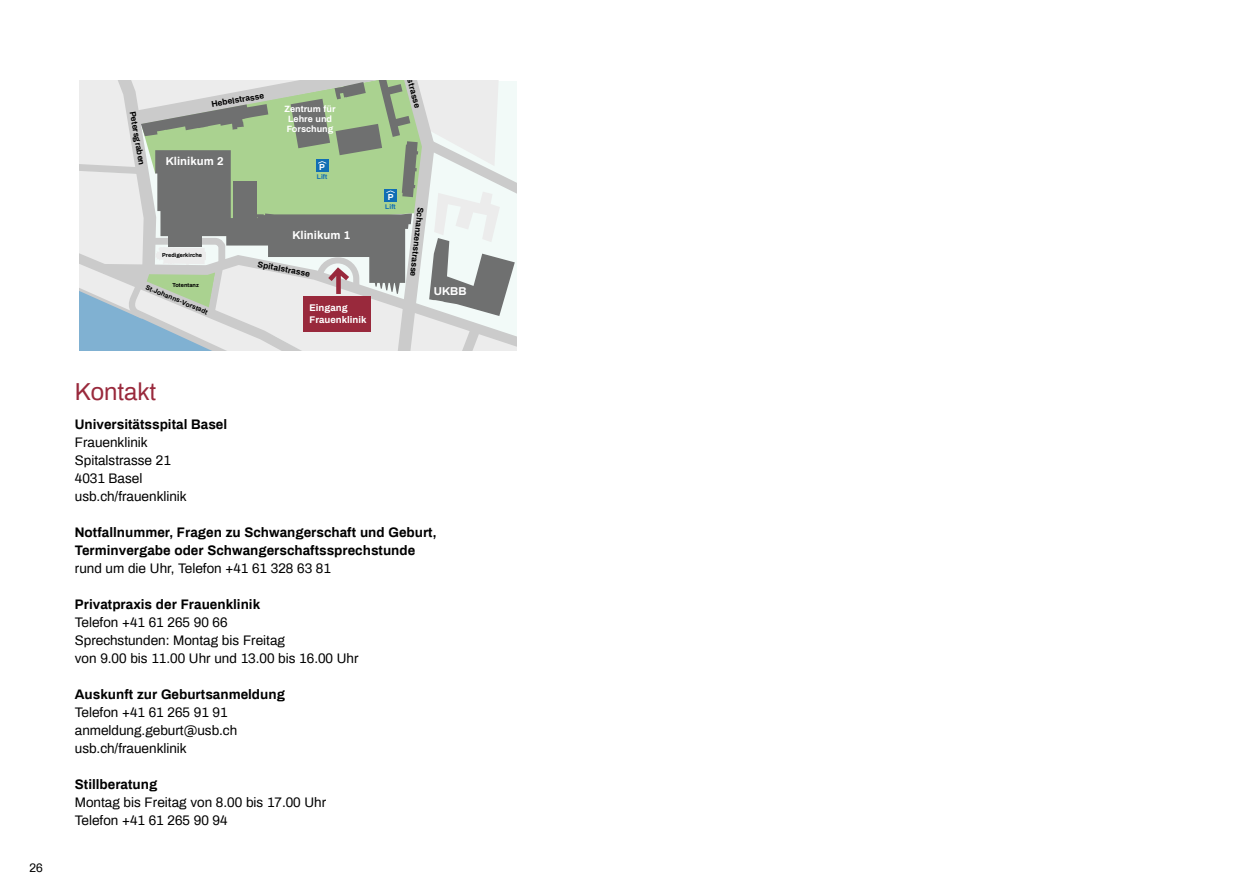
<style>
.page{position:relative;width:1259px;height:893px;background:#fff}
.page>*{position:absolute;margin:0;border:0;box-sizing:border-box;transform-origin:0 0}
.Titel{font:24px "Archivo";color:#99293c}
.Lauftext_-_AR_R_9Pt{font:13.5px/18px "Archivo";color:#000}
.Lauftext_-_AR_R_9Pt-2{font:700 13.5px/18px "Archivo";color:#000}
.t1{font:12px "Archivo";color:#000}
.t2{font:700 11.4px "Archivo";color:#fff}
.t3{font:700 9.75px/11.7px "Archivo";color:#fff}
.t4{font:700 9.15px/9.8px "Archivo";color:#fff}
.t5{font:700 8.85px "Archivo";color:#fff}
.t6{font:700 8.55px "Archivo";color:#000}
.t7{font:700 6.9px "Archivo";color:#000}
.t8{font:700 6.9px "Archivo";color:#106eb4}
.t9{font:700 5.7px "Archivo";color:#000}
</style>
<div class="page">
<svg style="left:79px;top:81px;width:437px;height:270px;background:#bbc3b9"></svg>
<p class="t1" style="left:29px;top:859px;width:15px">26</p>
<p class="t6" style="left:139px;top:110px;width:56px;rotate:80deg">Petersgraben</p>
<p class="t6" style="left:211px;top:98px;width:55px;rotate:-10deg">Hebelstrasse</p>
<p class="t2" style="left:166px;top:153px;width:59px">Klinikum 2</p>
<p class="t4" style="left:284px;top:104px;width:53px">Zentrum für<br>Lehre und<br>Forschung</p>
<p class="t5" style="left:319px;top:161px;width:7px">P</p>
<p class="t8" style="left:317px;top:172px;width:12px;rotate:-1deg">Lift</p>
<p class="t9" style="left:162px;top:251px;width:41px;rotate:-1deg">Predigerkirche</p>
<p class="t2" style="left:292px;top:227px;width:59px">Klinikum 1</p>
<p class="t6" style="left:259px;top:258px;width:55px;rotate:11deg">Spitalstrasse</p>
<p class="t9" style="left:172px;top:281px;width:28px;rotate:-1deg">Totentanz</p>
<p class="t7" style="left:148px;top:282px;width:68px;rotate:23deg">St.Johanns-Vorstadt</p>
<p class="t3" style="left:309px;top:302px;width:59px">Eingang<br>Frauenklinik</p>
<p class="t5" style="left:388px;top:190px;width:7px">P</p>
<p class="t8" style="left:385px;top:201px;width:12px;rotate:-1deg">Lift</p>
<p class="t6" style="left:427px;top:208px;width:71px;rotate:96deg">Schanzenstrasse</p>
<p class="t2" style="left:434px;top:283px;width:34px">UKBB</p>
<p class="Titel" style="left:75px;top:374px;width:83px">Kontakt</p>
<p class="Lauftext_-_AR_R_9Pt-2" style="left:75px;top:415px;width:154px">Universitätsspital Basel</p>
<p class="Lauftext_-_AR_R_9Pt" style="left:75px;top:433px;width:74px">Frauenklinik</p>
<p class="Lauftext_-_AR_R_9Pt" style="left:75px;top:451px;width:98px">Spitalstrasse 21</p>
<p class="Lauftext_-_AR_R_9Pt" style="left:75px;top:469px;width:69px">4031 Basel</p>
<p class="Lauftext_-_AR_R_9Pt" style="left:75px;top:487px;width:113px">usb.ch/frauenklinik</p>
<p class="Lauftext_-_AR_R_9Pt-2" style="left:75px;top:523px;width:363px">Notfallnummer, Fragen zu Schwangerschaft und Geburt,<br>Terminvergabe oder Schwangerschaftssprechstunde</p>
<p class="Lauftext_-_AR_R_9Pt" style="left:75px;top:559px;width:258px">rund um die Uhr, Telefon +41 61 328 63 81</p>
<p class="Lauftext_-_AR_R_9Pt-2" style="left:75px;top:595px;width:187px">Privatpraxis der Frauenklinik</p>
<p class="Lauftext_-_AR_R_9Pt" style="left:75px;top:613px;width:154px">Telefon +41 61 265 90 66</p>
<p class="Lauftext_-_AR_R_9Pt" style="left:75px;top:631px;width:212px">Sprechstunden: Montag bis Freitag</p>
<p class="Lauftext_-_AR_R_9Pt" style="left:75px;top:649px;width:285px">von 9.00 bis 11.00 Uhr und 13.00 bis 16.00 Uhr</p>
<p class="Lauftext_-_AR_R_9Pt-2" style="left:75px;top:685px;width:212px">Auskunft zur Geburtsanmeldung</p>
<p class="Lauftext_-_AR_R_9Pt" style="left:75px;top:703px;width:154px">Telefon +41 61 265 91 91</p>
<p class="Lauftext_-_AR_R_9Pt" style="left:75px;top:721px;width:164px">anmeldung.geburt@usb.ch</p>
<p class="Lauftext_-_AR_R_9Pt" style="left:75px;top:739px;width:113px">usb.ch/frauenklinik</p>
<p class="Lauftext_-_AR_R_9Pt-2" style="left:75px;top:775px;width:84px">Stillberatung</p>
<p class="Lauftext_-_AR_R_9Pt" style="left:75px;top:793px;width:253px">Montag bis Freitag von 8.00 bis 17.00 Uhr<br>Telefon +41 61 265 90 94</p>
</div>
